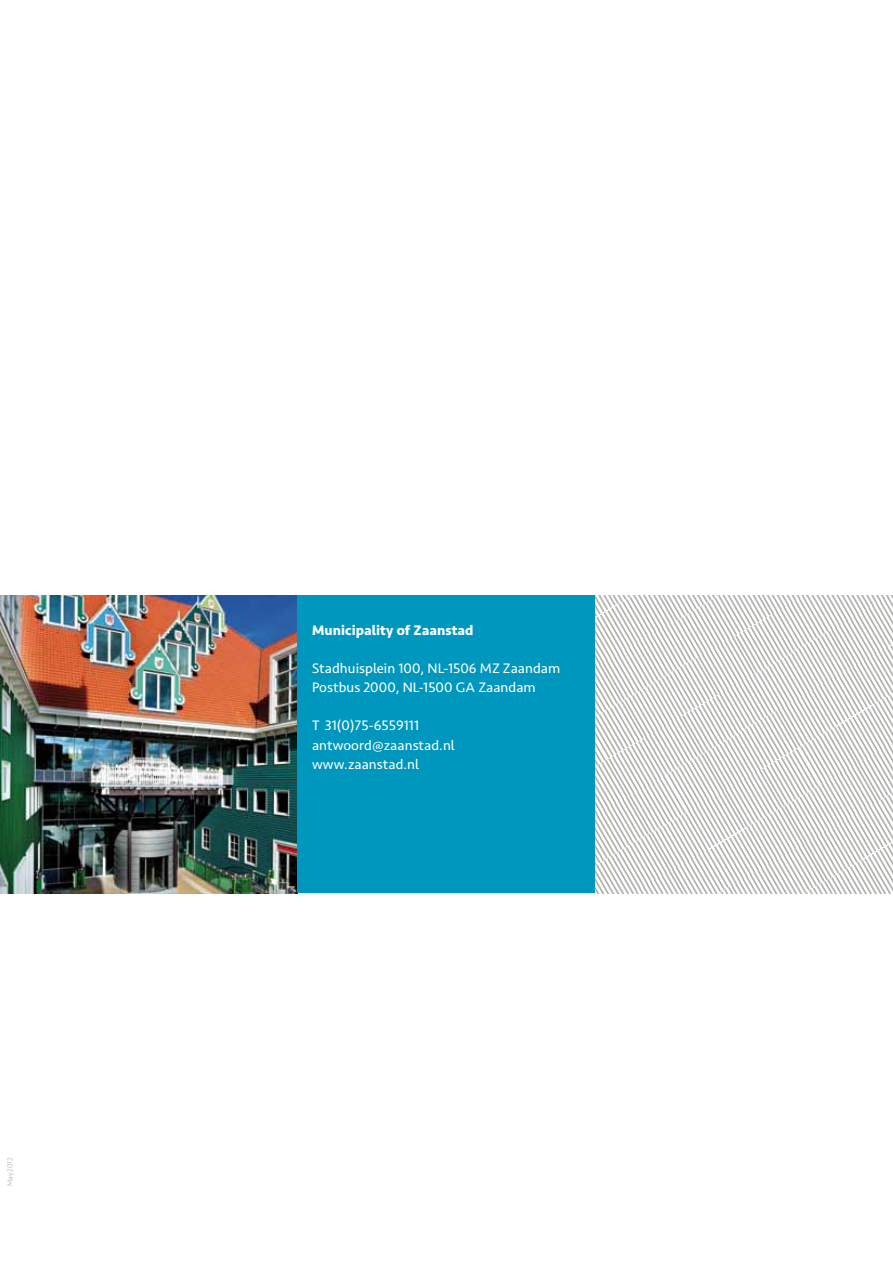
<style>
.page{position:relative;width:893px;height:1263px;background:#fff}
.page>*{position:absolute;margin:0;border:0;box-sizing:border-box;transform-origin:0 0}
.t1{font:14.25px/19.2px "Seravek Basic";letter-spacing:.005em;color:#fff}
.t2{font:700 14.25px "Seravek Basic";letter-spacing:.005em;color:#fff}
.t3{font:300 7.5px "Seravek Basic";color:#b1b2ae}
</style>
<div class="page">
<svg style="left:595px;top:595px;width:298px;height:298px"></svg>
<img style="left:0;top:595px;width:298px;height:298px">
<div style="left:298px;top:595px;width:297px;height:298px;background:#0097be"></div>
<p class="t3" style="left:5px;top:1186px;width:30px;rotate:-90deg">May 2012</p>
<p class="t2" style="left:312px;top:621px;width:163px">Municipality of Zaanstad</p>
<p class="t1" style="left:312px;top:658px;width:250px">Stadhuisplein 100, NL-1506 MZ Zaandam<br>Postbus 2000, NL-1500 GA Zaandam</p>
<p class="t1" style="left:312px;top:716px;width:144px">T 31(0)75-6559111 antwoord@zaanstad.nl www.zaanstad.nl</p>
</div>
